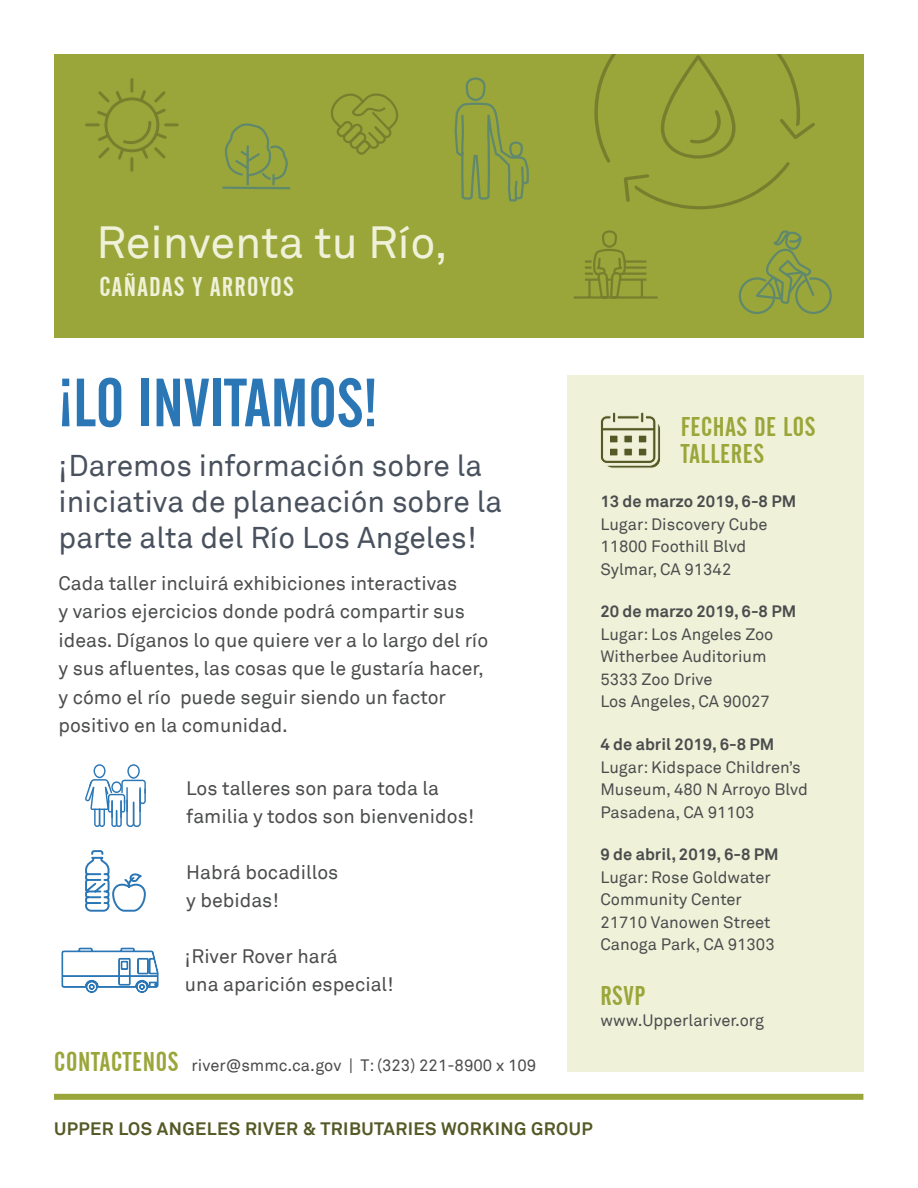
<style>
.page{position:relative;width:918px;height:1188px;background:#fff}
.page>*{position:absolute;margin:0;border:0;box-sizing:border-box;transform-origin:0 0}
.Header_1{font:67.5px "Alternate Gothic No 2 BT";color:#2b76b5}
.t1{font:45px "Akkurat TT";color:#eff2d9}
.Subhead_1{font:30px/36px "Akkurat TT";color:#48515d}
.Header_2{font:27px/27px "Alternate Gothic No 2 BT";letter-spacing:.025em;color:#9aa639}
.t2{font:27px "Alternate Gothic No 2 BT";letter-spacing:.05em;color:#eff2d9}
.Worshop_Dates{font:27px "Alternate Gothic No 2 BT";color:#9aa639}
.Body{font:19.5px/28.5px "Akkurat TT";color:#4b4c4d}
.t3{font:700 18px "Akkurat TT";letter-spacing:.025em;color:#555925}
.Worshop_Dates-2{font:16.5px/22.5px "Akkurat TT";color:#4b4c4d}
.Header_2-2{font:16.5px "Akkurat TT";color:#4b4c4d}
.s1{font-family:"Alternate Gothic No 2 BT";font-size:27px;color:#9aa639}
.s2{font-weight:700}
</style>
<div class="page">
<div style="left:54px;top:54px;width:810px;height:284px;background:#9aa639"></div>
<svg style="left:594px;top:54px;width:221px;height:156px"></svg>
<div style="left:567px;top:375px;width:297px;height:696px;background:#eff2d9"></div>
<svg style="left:600px;top:412px;width:60px;height:56px"></svg>
<div style="left:640px;top:412px;width:4px;height:11px;border:1px solid #eff2d9;border-radius:2px"></div>
<div style="left:624px;top:435px;width:9px;height:8px;background:#555925;border:1px solid #eff2d9"></div>
<div style="left:624px;top:448px;width:9px;height:8px;background:#555925;border:1px solid #eff2d9"></div>
<div style="left:638px;top:435px;width:9px;height:8px;background:#555925;border:1px solid #eff2d9"></div>
<div style="left:638px;top:448px;width:9px;height:8px;background:#555925;border:1px solid #eff2d9"></div>
<div style="left:609px;top:435px;width:9px;height:8px;background:#555925;border:1px solid #eff2d9"></div>
<div style="left:609px;top:448px;width:9px;height:8px;background:#555925;border:1px solid #eff2d9"></div>
<div style="left:54px;top:1094px;width:809px;height:6px;background:#9aa639"></div>
<svg style="left:85px;top:850px;width:61px;height:62px"></svg>
<svg style="left:85px;top:764px;width:61px;height:63px"></svg>
<svg style="left:454px;top:77px;width:75px;height:125px"></svg>
<svg style="left:574px;top:230px;width:84px;height:69px"></svg>
<svg style="left:331px;top:93px;width:67px;height:62px"></svg>
<svg style="left:222px;top:123px;width:69px;height:67px"></svg>
<svg style="left:85px;top:78px;width:94px;height:94px"></svg>
<svg style="left:738px;top:230px;width:94px;height:84px"></svg>
<svg style="left:61px;top:947px;width:98px;height:46px"></svg>
<p class="t1" style="left:97px;top:216px;width:353px">Reinventa tu Río,</p>
<p class="t2" style="left:99px;top:271px;width:196px">CAÑADAS Y ARROYOS</p>
<p class="Header_1" style="left:58px;top:365px;width:321px">¡LO INVITAMOS!</p>
<p class="Subhead_1" style="left:58px;top:447px;width:445px">¡Daremos información sobre la iniciativa de planeación sobre la parte alta del Río Los Angeles!</p>
<p class="Body" style="left:58px;top:569px;width:432px">Cada taller incluirá exhibiciones interactivas<br>y varios ejercicios donde podrá compartir sus ideas. Díganos lo que quiere ver a lo largo del río y sus afluentes, las cosas que le gustaría hacer, y cómo el río puede seguir siendo un factor positivo en la comunidad.</p>
<p class="Body" style="left:186px;top:774px;width:290px">Los talleres son para toda la familia y todos son bienvenidos!</p>
<p class="Body" style="left:186px;top:858px;width:154px">Habrá bocadillos y bebidas!</p>
<p class="Body" style="left:185px;top:942px;width:210px">¡River Rover hará<br>una aparición especial!</p>
<p class="Header_2-2" style="left:54px;top:1056px;width:483px"><span class="s1">CONTACTENOS</span> river@smmc.ca.gov | T: (323) 221-8900 x 109</p>
<p class="Header_2" style="left:681px;top:414px;width:136px">FECHAS DE LOS<br>TALLERES</p>
<p class="Worshop_Dates-2" style="left:600px;top:490px;width:197px"><span class="s2">13 de marzo 2019, 6-8 PM<br></span>Lugar: Discovery Cube<br>11800 Foothill Blvd<br>Sylmar, CA 91342</p>
<p class="Worshop_Dates-2" style="left:600px;top:600px;width:197px"><span class="s2">20 de marzo 2019, 6-8 PM<br></span>Lugar: Los Angeles Zoo<br>Witherbee Auditorium<br>5333 Zoo Drive<br>Los Angeles, CA 90027</p>
<p class="Worshop_Dates-2" style="left:600px;top:733px;width:209px"><span class="s2">4 de abril 2019, 6-8 PM<br></span>Lugar: Kidspace Children’s<br>Museum, 480 N Arroyo Blvd<br>Pasadena, CA 91103</p>
<p class="Worshop_Dates-2" style="left:600px;top:843px;width:180px"><span class="s2">9 de abril, 2019, 6-8 PM<br></span>Lugar: Rose Goldwater<br>Community Center<br>21710 Vanowen Street<br>Canoga Park, CA 91303</p>
<p class="Worshop_Dates" style="left:600px;top:981px;width:47px">RSVP</p>
<p class="Worshop_Dates-2" style="left:600px;top:1009px;width:165px">www.Upperlariver.org</p>
<p class="t3" style="left:54px;top:1118px;width:540px">UPPER LOS ANGELES RIVER &amp; TRIBUTARIES WORKING GROUP</p>
</div>
